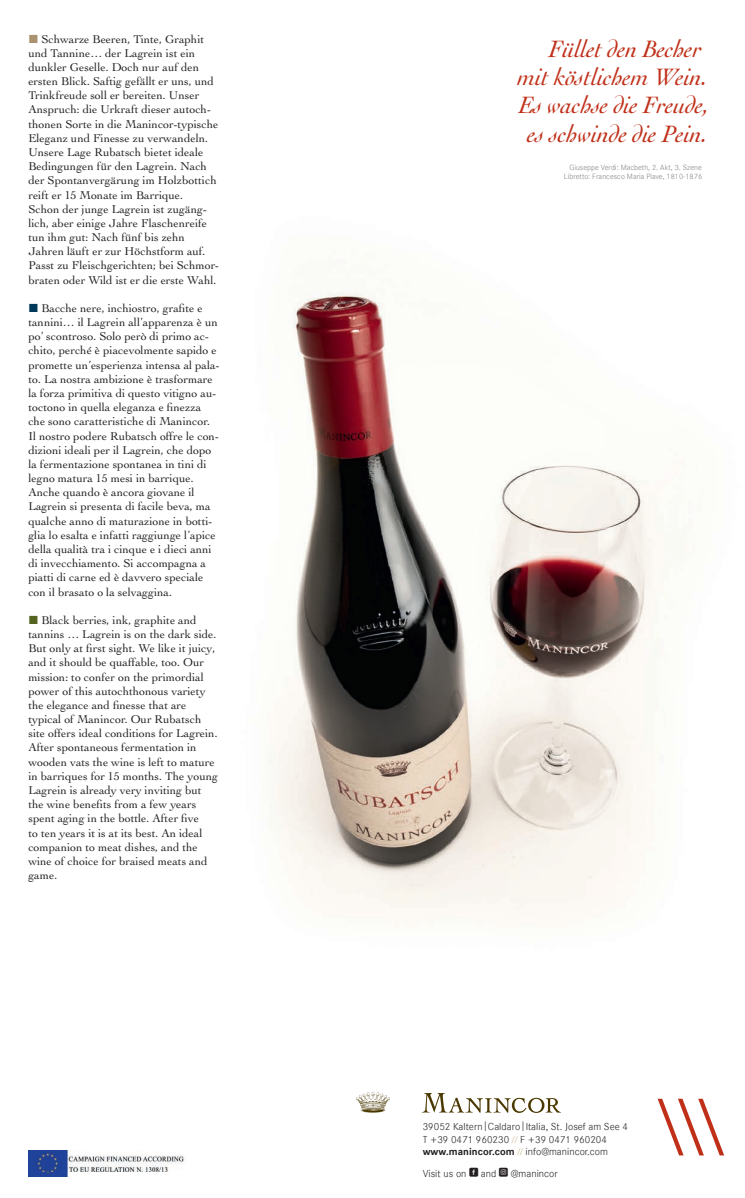
<style>
.page{position:relative;width:745px;height:1198px;background:#fff}
.page>*{position:absolute;margin:0;border:0;box-sizing:border-box;transform-origin:0 0}
.t1{font:italic 25px/28.4px "Cochin LT Pro";letter-spacing:-.01em;color:#c03019;text-align:right}
.t2{font:11.88px/14.1px "Cochin LT Pro";color:#231f20}
.t3{font:300 10px/12.5px "Corporate S";letter-spacing:.005em;color:#231f20}
.t4{font:300 7.5px/9px "Corporate S";letter-spacing:.005em;color:#808285;text-align:right}
.s1{font-family:"Cochin LT Pro";font-weight:400;color:#c8b08b}
.s2{font-weight:700}
</style>
<div class="page">
<img style="left:269px;top:292px;width:406px;height:626px">
<img style="left:28px;top:1150px;width:156px;height:26px">
<svg style="left:356px;top:1091px;width:34px;height:21px"></svg>
<svg style="left:422px;top:1093px;width:138px;height:20px"></svg>
<svg style="left:657px;top:1098px;width:66px;height:57px"></svg>
<p class="t2" style="left:28px;top:31px;width:192px;text-indent:13px">Schwarze Beeren, Tinte, Graphit und Tannine… der Lagrein ist ein dunkler Geselle. Doch nur auf den ersten Blick. Saftig gefällt er uns, und Trinkfreude soll er bereiten. Unser Anspruch: die Urkraft dieser autoch&shy;thonen Sorte in die Manincor-typische Eleganz und Finesse zu verwandeln.<br>Unsere Lage Rubatsch bietet ideale Bedingungen für den Lagrein. Nach der Spontanvergärung im Holzbottich reift er 15 Monate im Barrique.<br>Schon der junge Lagrein ist zugäng&shy;lich, aber einige Jahre Flaschenreife tun ihm gut: Nach fünf bis zehn Jahren läuft er zur Höchstform auf.<br>Passt zu Fleischgerichten; bei Schmor&shy;braten oder Wild ist er die erste Wahl.</p>
<p class="t2" style="left:28px;top:301px;width:193px;text-indent:13px">Bacche nere, inchiostro, grafite e tannini… il Lagrein all’apparenza è un po’ scontroso. Solo però di primo ac&shy;chito, perché è piacevolmente sapido e promette un’esperienza intensa al pala&shy;to. La nostra ambizione è trasformare la forza primitiva di questo vitigno au&shy;toctono in quella eleganza e finezza che sono caratteristiche di Manincor.<br>Il nostro podere Rubatsch offre le con&shy;dizioni ideali per il Lagrein, che dopo la fermentazione spontanea in tini di legno matura 15 mesi in barrique.<br>Anche quando è ancora giovane il Lagrein si presenta di facile beva, ma qualche anno di maturazione in botti&shy;glia lo esalta e infatti raggiunge l’apice della qualità tra i cinque e i dieci anni di invecchiamento. Si accompagna a piatti di carne ed è davvero speciale con il brasato o la selvaggina.</p>
<p class="t2" style="left:28px;top:613px;width:191px;text-indent:13px">Black berries, ink, graphite and tannins … Lagrein is on the dark side.<br>But only at first sight. We like it juicy, and it should be quaffable, too. Our mission: to confer on the primordial power of this autochthonous variety the elegance and finesse that are typical of Manincor. Our Rubatsch site offers ideal conditions for Lagrein.<br>After spontaneous fermentation in wooden vats the wine is left to mature in barriques for 15 months. The young Lagrein is already very inviting but the wine benefits from a few years spent aging in the bottle. After five<br>to ten years it is at its best. An ideal companion to meat dishes, and the wine of choice for braised meats and game.</p>
<h1 class="t1" style="left:517px;top:34px;width:193px">Füllet den Becher<br>mit köstlichem Wein.<br>Es wachse die Freude, es schwinde die Pein.</h1>
<p class="t4" style="left:563px;top:163px;width:140px">Giuseppe Verdi: Macbeth, 2. Akt, 3. Szene<br>Libretto: Francesco Maria Piave, 1810-1876</p>
<p class="t3" style="left:422px;top:1120px;width:207px">39052 Kaltern |Caldaro | Italia, St. Josef am See 4<br>T +39 0471 960230 <span class="s1">//</span> F +39 0471 960204 <span class="s2">www.manincor.com</span> <span class="s1">//</span> info@manincor.com</p>
<p class="t3" style="left:422px;top:1167px;width:45px">Visit us on</p>
<p class="t3" style="left:480px;top:1167px;width:17px">and</p>
<p class="t3" style="left:510px;top:1167px;width:48px">@manincor</p>
</div>
